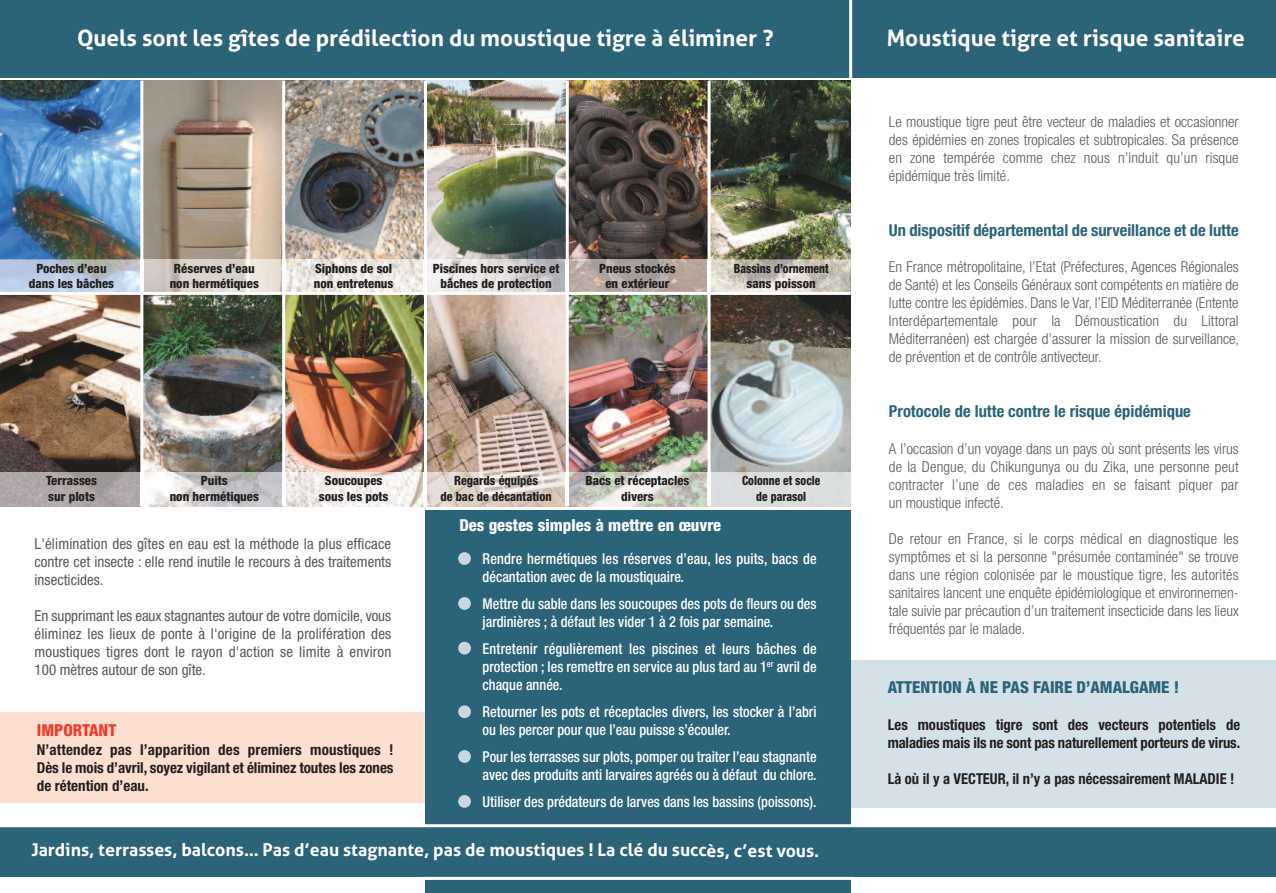
<style>
.page{position:relative;width:1276px;height:893px;background:#fff}
.page>*{position:absolute;margin:0;border:0;box-sizing:border-box;transform-origin:0 0}
.t1{font:700 22.65px "Aller";color:#fff}
.t2{font:700 17.7px "Aller";color:#fff}
.t3{font:700 condensed 16.5px "Helvetica Neue LT Std";color:#2b6378}
.t4{font:800 condensed 16.5px "Helvetica Neue LT Std";color:#2b6378}
.t5{font:800 condensed 16.5px "Helvetica Neue LT Std";color:#fff}
.t6{font:800 condensed 16.5px "Helvetica Neue LT Std";color:#ef3b2b}
.t7{font:300 condensed 15px/18px "Helvetica Neue LT Std";color:#57585a;text-align:justify}
.t8{font:500 condensed 15px/18px "Helvetica Neue LT Std";color:#fff;scale:.95 1}
.t9{font:condensed 15px/18px "Helvetica Neue LT Std";color:#57585a;text-align:justify}
.t10{font:700 condensed 15px/18px "Helvetica Neue LT Std";color:#231f20;text-align:justify}
.t11{font:800 condensed 12.75px/15.3px "Helvetica Neue LT Std";color:#231f20;text-align:center}
.t12{font:800 condensed 12.75px/15.3px "Helvetica Neue LT Std";color:#231f20;text-align:center;scale:.9 1}
.t13{font:800 condensed 12.75px/15.3px "Helvetica Neue LT Std";color:#231f20;text-align:center;scale:.95 1}
</style>
<div class="page">
<div style="left:850px;top:660px;width:426px;height:147px;background:#d4e1e8"></div>
<div style="left:0;top:712px;width:425px;height:90px;background:#fddfd1"></div>
<div style="left:0;top:0;width:1276px;height:77px;background:#2b6378"></div>
<hr style="left:849px;top:0;width:3px;height:92px;background:#fff">
<img style="left:0;top:81px;width:851px;height:425px">
<hr style="left:0;top:292px;width:850px;height:3px;background:#fff">
<hr style="left:140px;top:81px;width:3px;height:426px;background:#fff">
<hr style="left:282px;top:81px;width:3px;height:426px;background:#fff">
<hr style="left:424px;top:81px;width:3px;height:426px;background:#fff">
<hr style="left:566px;top:81px;width:3px;height:426px;background:#fff">
<hr style="left:707px;top:81px;width:3px;height:426px;background:#fff">
<img style="left:0;top:259px;width:140px;height:33px">
<img style="left:143px;top:259px;width:139px;height:33px">
<img style="left:285px;top:259px;width:139px;height:33px">
<img style="left:427px;top:259px;width:139px;height:33px">
<img style="left:569px;top:259px;width:138px;height:33px">
<img style="left:710px;top:259px;width:140px;height:33px">
<img style="left:0;top:472px;width:140px;height:34px">
<img style="left:143px;top:472px;width:139px;height:34px">
<img style="left:285px;top:472px;width:139px;height:34px">
<img style="left:427px;top:472px;width:139px;height:34px">
<img style="left:569px;top:472px;width:138px;height:34px">
<div style="left:710px;top:472px;width:140px;height:34px;background:#dcdedf"></div>
<div style="left:425px;top:510px;width:425px;height:383px;background:#2b6378"></div>
<div style="left:458px;top:552px;width:13px;height:13px;background:#c8d7e0;border-radius:50%"></div>
<div style="left:458px;top:597px;width:13px;height:13px;background:#c8d7e0;border-radius:50%"></div>
<div style="left:458px;top:642px;width:13px;height:12px;background:#c8d7e0;border-radius:50%"></div>
<div style="left:458px;top:705px;width:13px;height:13px;background:#c8d7e0;border-radius:50%"></div>
<div style="left:458px;top:750px;width:13px;height:13px;background:#c8d7e0;border-radius:50%"></div>
<div style="left:458px;top:795px;width:13px;height:13px;background:#c8d7e0;border-radius:50%"></div>
<div style="left:0;top:827px;width:1276px;height:50px;background:#2b6378"></div>
<hr style="left:0;top:824px;width:1276px;height:3px;background:#fff">
<hr style="left:422px;top:877px;width:432px;height:3px;background:#fff">
<h1 class="t1" style="left:77px;top:24px;width:698px">Quels sont les gîtes de prédilection du moustique tigre à éliminer ?</h1>
<h1 class="t1" style="left:886px;top:24px;width:360px">Moustique tigre et risque sanitaire</h1>
<p class="t11" style="left:170px;top:262px;width:91px">Réserves d’eau non hermétiques</p>
<p class="t11" style="left:433px;top:262px;width:128px">Piscines hors service et bâches de protection</p>
<p class="t11" style="left:599px;top:262px;width:78px">Pneus stockés en extérieur</p>
<p class="t12" style="left:734px;top:262px;width:107px">Bassins d’ornement sans poisson</p>
<p class="t11" style="left:29px;top:262px;width:87px">Poches d’eau dans les bâches</p>
<p class="t11" style="left:314px;top:262px;width:81px;text-align:left">Siphons de sol non entretenus</p>
<p class="t11" style="left:170px;top:474px;width:91px">Puits<br>non hermétiques</p>
<p class="t13" style="left:440px;top:474px;width:119px">Regards équipés<br>de bac de décantation</p>
<p class="t11" style="left:585px;top:474px;width:105px">Bacs et réceptacles divers</p>
<p class="t12" style="left:742px;top:474px;width:88px">Colonne et socle de parasol</p>
<p class="t9" style="left:35px;top:536px;width:358px">L'élimination des gîtes en eau est la méthode la plus efficace contre cet insecte : elle rend inutile le recours à des traitements insecticides.</p>
<p class="t9" style="left:35px;top:608px;width:358px">En supprimant les eaux stagnantes autour de votre domicile, vous éliminez les lieux de ponte à l'origine de la prolifération des moustiques tigres dont le rayon d'action se limite à environ 100 mètres autour de son gîte.</p>
<p class="t11" style="left:46px;top:474px;width:52px;text-align:left">Terrasses sur plots</p>
<p class="t11" style="left:319px;top:474px;width:71px">Soucoupes sous les pots</p>
<p class="t5" style="left:459px;top:520px;width:263px">Des gestes simples à mettre en œuvre</p>
<p class="t8" style="left:482px;top:551px;width:353px">Rendre hermétiques les réserves d’eau, les puits, bacs de décantation avec de la moustiquaire.</p>
<p class="t8" style="left:482px;top:596px;width:353px">Mettre du sable dans les soucoupes des pots de fleurs ou des jardinières ; à défaut les vider 1 à 2 fois par semaine.</p>
<p class="t8" style="left:482px;top:641px;width:353px;text-align:justify">Entretenir régulièrement les piscines et leurs bâches de protection ; les remettre en service au plus tard au 1<sup>er</sup> avril de chaque année.</p>
<p class="t8" style="left:482px;top:704px;width:353px">Retourner les pots et réceptacles divers, les stocker à l’abri ou les percer pour que l’eau puisse s’écouler.</p>
<p class="t8" style="left:482px;top:749px;width:353px">Pour les terrasses sur plots, pomper ou traiter l’eau stagnante avec des produits anti larvaires agréés ou à défaut du chlore.</p>
<p class="t8" style="left:482px;top:794px;width:353px">Utiliser des prédateurs de larves dans les bassins (poissons).</p>
<p class="t6" style="left:37px;top:724px;width:81px">IMPORTANT</p>
<p class="t10" style="left:37px;top:742px;width:358px">N’attendez pas l’apparition des premiers moustiques !<br>Dès le mois d’avril, soyez vigilant et éliminez toutes les zones de rétention d’eau.</p>
<p class="t2" style="left:31px;top:839px;width:789px">Jardins, terrasses, balcons… Pas d’eau stagnante, pas de moustiques ! La clé du succès, c’est vous.</p>
<p class="t7" style="left:889px;top:113px;width:351px">Le moustique tigre peut être vecteur de maladies et occasionner des épidémies en zones tropicales et subtropicales. Sa présence en zone tempérée comme chez nous n’induit qu’un risque épidémique très limité.</p>
<p class="t3" style="left:889px;top:224px;width:351px">Un dispositif départemental de surveillance et de lutte</p>
<p class="t7" style="left:889px;top:259px;width:352px">En France métropolitaine, l’Etat (Préfectures, Agences Régionales de Santé) et les Conseils Généraux sont compétents en matière de lutte contre les épidémies. Dans le Var, l’EID Méditerranée (Entente Interdépartementale pour la Démoustication du Littoral Méditerranéen) est chargée d’assurer la mission de surveillance, de prévention et de contrôle antivecteur.</p>
<p class="t3" style="left:889px;top:406px;width:303px">Protocole de lutte contre le risque épidémique</p>
<p class="t7" style="left:889px;top:441px;width:351px">A l’occasion d’un voyage dans un pays où sont présents les virus de la Dengue, du Chikungunya ou du Zika, une personne peut contracter l’une de ces maladies en se faisant piquer par un moustique infecté.</p>
<p class="t7" style="left:889px;top:531px;width:351px">De retour en France, si le corps médical en diagnostique les symptômes et si la personne "présumée contaminée" se trouve dans une région colonisée par le moustique tigre, les autorités sanitaires lancent une enquête épidémiologique et environnemen&shy;tale suivie par précaution d’un traitement insecticide dans les lieux fréquentés par le malade.</p>
<p class="t4" style="left:887px;top:681px;width:293px">ATTENTION À NE PAS FAIRE D’AMALGAME !</p>
<p class="t10" style="left:887px;top:717px;width:354px">Les moustiques tigre sont des vecteurs potentiels de maladies mais ils ne sont pas naturellement porteurs de virus.</p>
<p class="t10" style="left:887px;top:771px;width:348px">Là où il y a VECTEUR, il n’y a pas nécessairement MALADIE !</p>
</div>
